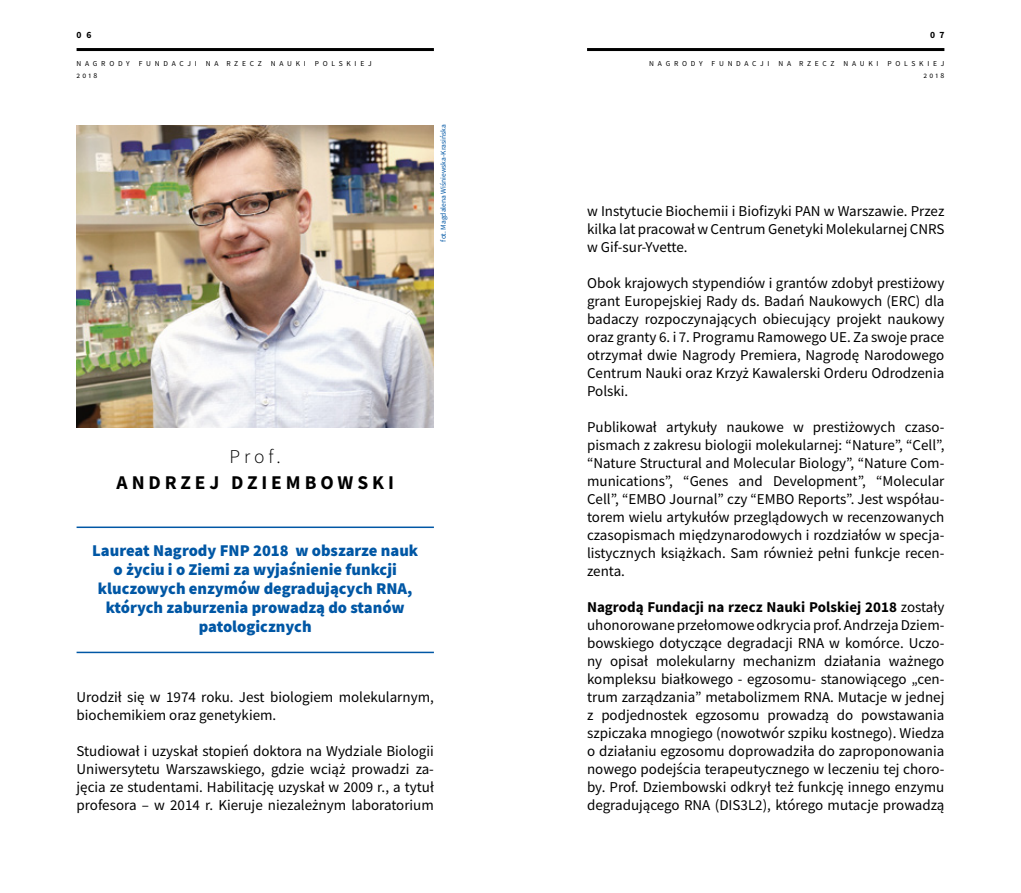
<style>
.page{position:relative;width:1021px;height:893px;background:#fff}
.page>*{position:absolute;margin:0;border:0;box-sizing:border-box;transform-origin:0 0}
.t1{font:700 19.5px "Source Sans Pro";letter-spacing:.2em;color:#000}
.t2{font:300 19.5px "Source Sans Pro";color:#000}
.t3{font:900 16.5px/19px "Source Sans Pro";color:#0057a5;text-align:center}
.t4{font:15px/18px "Source Sans Pro";color:#000;text-align:justify}
.t5{font:700 9.6px "Source Sans Pro";color:#000}
.t6{font:7.5px/12.5px "Source Sans Pro";letter-spacing:.5em;color:#000;text-align:right}
.t7{font:7.5px "Source Sans Pro";color:#0057a5}
.s1{font-weight:700}
</style>
<div class="page">
<hr style="left:587px;top:48px;width:357px;height:3px;background:#000">
<hr style="left:77px;top:48px;width:357px;height:3px;background:#000">
<img style="left:77px;top:125px;width:357px;height:302px">
<hr style="left:77px;top:526px;width:357px;height:2px;background:#0057a5">
<hr style="left:77px;top:652px;width:357px;height:1px;background:#0057a5">
<p class="t5" style="left:77px;top:29px;width:16px">0 6</p>
<p class="t5" style="left:930px;top:29px;width:16px">0 7</p>
<p class="t6" style="left:77px;top:57px;width:296px;text-align:left">NAGRODY FUNDACJI NA RZECZ NAUKI POLSKIEJ<br>2018</p>
<p class="t7" style="left:438px;top:242px;width:118px;rotate:-90deg">fot. Magdalena Wiśniewska-Krasińska</p>
<h1 class="t2" style="left:229px;top:445px;width:53px">Prof.</h1>
<h1 class="t1" style="left:117px;top:469px;width:279px">ANDRZEJ DZIEMBOWSKI</h1>
<p class="t3" style="left:92px;top:540px;width:327px">Laureat Nagrody FNP 2018 w obszarze nauk o życiu i o Ziemi za wyjaśnienie funkcji kluczowych enzymów degradujących RNA, których zaburzenia prowadzą do stanów patologicznych</p>
<p class="t4" style="left:77px;top:688px;width:359px">Urodził się w 1974 roku. Jest biologiem molekularnym, biochemikiem oraz genetykiem.</p>
<p class="t4" style="left:77px;top:742px;width:359px">Studiował i uzyskał stopień doktora na Wydziale Biologii Uniwersytetu Warszawskiego, gdzie wciąż prowadzi za&shy;jęcia ze studentami. Habilitację uzyskał w 2009 r., a tytuł profesora – w 2014 r. Kieruje niezależnym laboratorium</p>
<p class="t6" style="left:649px;top:57px;width:296px">NAGRODY FUNDACJI NA RZECZ NAUKI POLSKIEJ<br>2018</p>
<p class="t4" style="left:587px;top:202px;width:359px">w Instytucie Biochemii i Biofizyki PAN w Warszawie. Przez kilka lat pracował w Centrum Genetyki Molekularnej CNRS w Gif-sur-Yvette.</p>
<p class="t4" style="left:587px;top:274px;width:359px">Obok krajowych stypendiów i grantów zdobył prestiżowy grant Europejskiej Rady ds. Badań Naukowych (ERC) dla badaczy rozpoczynających obiecujący projekt naukowy oraz granty 6. i 7. Programu Ramowego UE. Za swoje prace otrzymał dwie Nagrody Premiera, Nagrodę Narodowego Centrum Nauki oraz Krzyż Kawalerski Orderu Odrodzenia Polski.</p>
<p class="t4" style="left:587px;top:418px;width:359px">Publikował artykuły naukowe w prestiżowych czaso&shy;pismach z zakresu biologii molekularnej: “Nature”, “Cell”, “Nature Structural and Molecular Biology”, “Nature Com&shy;munications”, “Genes and Development”, “Molecular Cell”, “EMBO Journal” czy “EMBO Reports”. Jest współau&shy;torem wielu artykułów przeglądowych w recenzowanych czasopismach międzynarodowych i rozdziałów w specja&shy;listycznych książkach. Sam również pełni funkcje recen&shy;zenta.</p>
<p class="t4" style="left:587px;top:598px;width:359px"><span class="s1">Nagrodą Fundacji na rzecz Nauki Polskiej 2018</span> zostały uhonorowane przełomowe odkrycia prof. Andrzeja Dziem&shy;bowskiego dotyczące degradacji RNA w komórce. Uczo&shy;ny opisał molekularny mechanizm działania ważnego kompleksu białkowego - egzosomu- stanowiącego „cen&shy;trum zarządzania” metabolizmem RNA. Mutacje w jednej z podjednostek egzosomu prowadzą do powstawania szpiczaka mnogiego (nowotwór szpiku kostnego). Wiedza o działaniu egzosomu doprowadziła do zaproponowania nowego podejścia terapeutycznego w leczeniu tej choro&shy;by. Prof. Dziembowski odkrył też funkcję innego enzymu degradującego RNA (DIS3L2), którego mutacje prowadzą</p>
</div>
